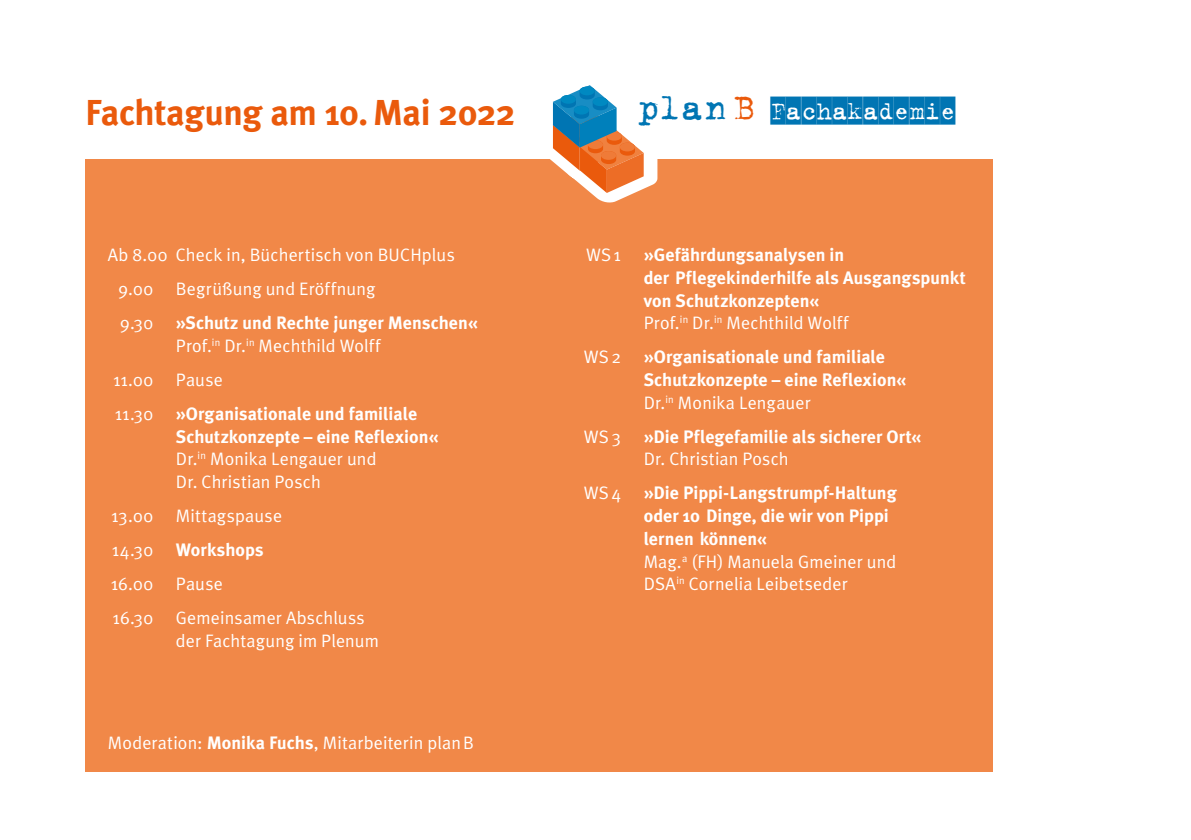
<style>
.page{position:relative;width:1191px;height:840px;background:#fff}
.page>*{position:absolute;margin:0;border:0;box-sizing:border-box;transform-origin:0 0}
.t1{font:700 36px "Meta Plus";letter-spacing:-.015em;color:#ea5a0c}
.t2{font:28px "Trixie Cameo";color:#0075b3}
.t3{font:700 18px/22.6px "Meta Plus";letter-spacing:.005em;color:#fff}
.t4{font:18px/34px "Meta Plus";letter-spacing:.01em;color:#fff}
.s1{font-family:"Trixie Text";font-size:40px}
.s2{font-family:"Trixie Text";font-size:40px;color:#ea5a0c}
.s3{font-weight:400}
.s4{font-weight:700}
</style>
<div class="page">
<div style="left:85px;top:159px;width:907px;height:612px;background:#f18848"></div>
<svg style="left:550px;top:85px;width:108px;height:118px"></svg>
<div style="left:579px;top:86px;width:16px;height:9px;background:#0089c1;border-radius:50%"></div>
<h1 class="t1" style="left:85px;top:91px;width:432px">Fachtagung am 10.Mai 2022</h1>
<h2 class="t2" style="left:638px;top:96px;width:319px"><span class="s1">plan</span> <span class="s2">B</span> FACHAKADEMIE</h2>
<p class="t4" style="left:118px;top:237px;width:338px;text-indent:-11px">Ab 8.00 Check in, Büchertisch von BUCHplus<br>9.00</p>
<p class="t4" style="left:176px;top:271px;width:201px">Begrüßung und Eröffnung</p>
<p class="t4" style="left:120px;top:305px;width:34px">9.30</p>
<p class="t3" style="left:176px;top:311px;width:303px">»Schutz und Rechte junger Menschen«<br><span class="s3">Prof.</span><sup>in</sup> <span class="s3">Dr.</span><sup>in</sup> <span class="s3">Mechthild Wolff</span></p>
<p class="t4" style="left:113px;top:362px;width:42px">11.00</p>
<p class="t4" style="left:176px;top:362px;width:49px">Pause</p>
<p class="t4" style="left:115px;top:396px;width:40px">11.30</p>
<p class="t3" style="left:176px;top:402px;width:264px">»Organisationale und familiale<br>Schutzkonzepte – eine Reflexion«<br><span class="s3">Dr.</span><sup>in</sup> <span class="s3">Monika Lengauer und<br>Dr. Christian Posch</span></p>
<p class="t4" style="left:111px;top:498px;width:44px">13.00</p>
<p class="t4" style="left:176px;top:498px;width:108px">Mittagspause</p>
<p class="t4" style="left:112px;top:532px;width:43px">14.30</p>
<p class="t3" style="left:176px;top:538px;width:89px">Workshops</p>
<p class="t4" style="left:111px;top:566px;width:44px">16.00</p>
<p class="t4" style="left:176px;top:566px;width:49px">Pause</p>
<p class="t4" style="left:113px;top:600px;width:42px">16.30</p>
<p class="t4" style="left:176px;top:606px;width:205px;line-height:22.6px">Gemeinsamer Abschluss der Fachtagung im Plenum</p>
<p class="t4" style="left:108px;top:725px;width:368px">Moderation: <span class="s4">Monika Fuchs</span>, Mitarbeiterin planB</p>
<p class="t4" style="left:586px;top:237px;width:36px">WS1</p>
<p class="t3" style="left:643px;top:243px;width:323px">»Gefährdungsanalysen in<br>der Pflegekinderhilfe als Ausgangspunkt von Schutzkonzepten«<br><span class="s3">Prof.</span><sup>in</sup> <span class="s3">Dr.</span><sup>in</sup> <span class="s3">Mechthild Wolff</span></p>
<p class="t4" style="left:584px;top:339px;width:39px">WS2</p>
<p class="t3" style="left:643px;top:345px;width:264px">»Organisationale und familiale<br>Schutzkonzepte – eine Reflexion«<br><span class="s3">Dr.</span><sup>in</sup> <span class="s3">Monika Lengauer</span></p>
<p class="t4" style="left:584px;top:419px;width:39px">WS3</p>
<p class="t3" style="left:643px;top:425px;width:279px">»Die Pflegefamilie als sicherer Ort«</p>
<p class="t4" style="left:643px;top:441px;width:146px">Dr. Christian Posch</p>
<p class="t4" style="left:584px;top:475px;width:39px">WS4</p>
<p class="t3" style="left:643px;top:481px;width:254px">»Die Pippi-Langstrumpf-Haltung oder 10 Dinge, die wir von Pippi lernen können«<br><span class="s3">Mag.</span><sup>a</sup> <span class="s3">(FH) Manuela Gmeiner und<br>DSA</span><sup>in</sup> <span class="s3">Cornelia Leibetseder</span></p>
</div>
